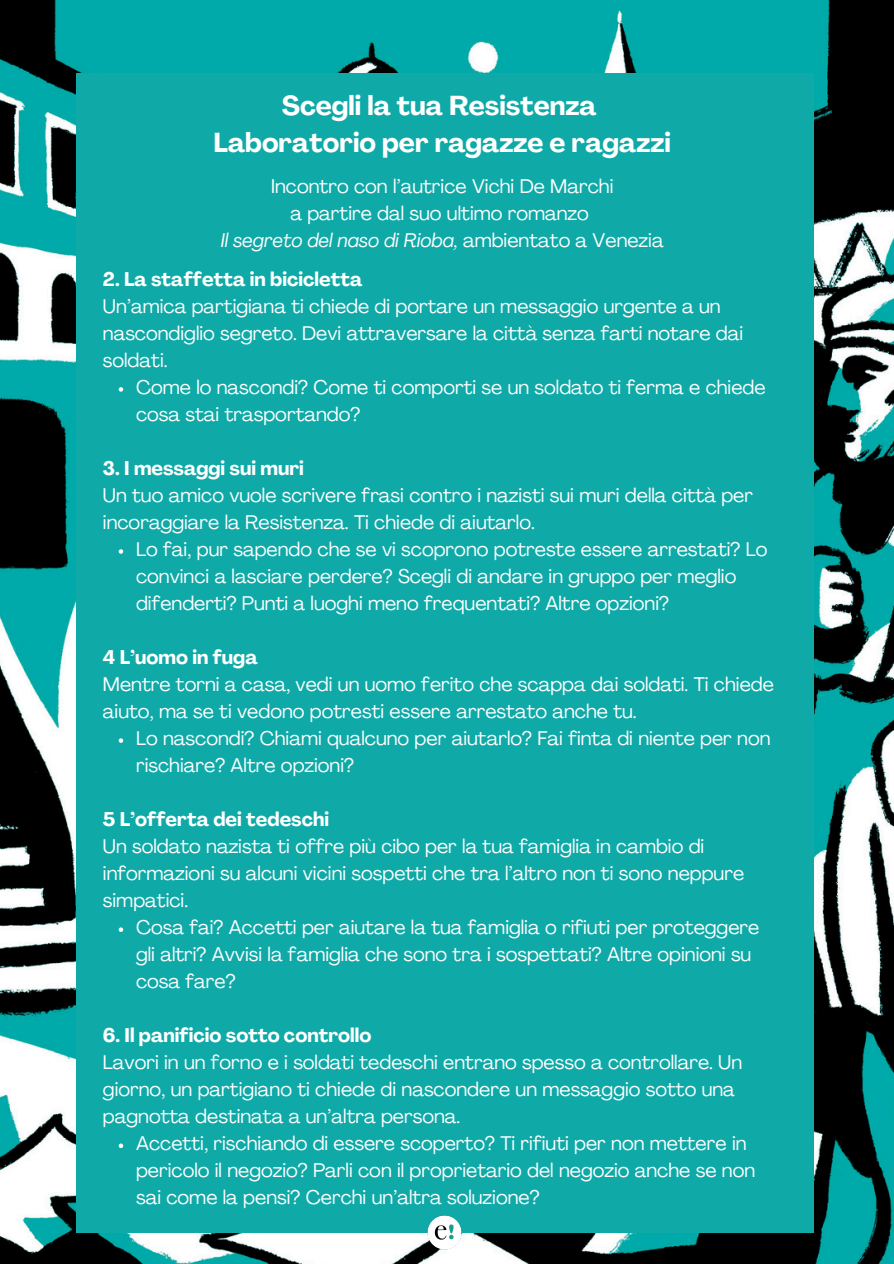
<style>
.page{position:relative;width:894px;height:1264px;background:#fff}
.page>*{position:absolute;margin:0;border:0;box-sizing:border-box;transform-origin:0 0}
.t1{font:700 27px/37.2px "Agrandir";color:#fff;text-align:center}
.t2{font:19.5px/27px "Agrandir";color:#fff}
.t3{font:700 19.5px "Agrandir";color:#fff}
.t4{font:italic 19.5px "Agrandir";color:#fff}
.s1{font-style:normal}
</style>
<div class="page">
<img style="left:0;top:0;width:893px;height:1263px">
<div style="left:77px;top:73px;width:736px;height:1159px;background:#0faaa8"></div>
<img style="left:414px;top:1215px;width:61px;height:48px">
<svg style="left:119px;top:387px;width:4px;height:4px"></svg>
<svg style="left:119px;top:549px;width:4px;height:4px"></svg>
<svg style="left:119px;top:738px;width:4px;height:4px"></svg>
<svg style="left:119px;top:927px;width:4px;height:4px"></svg>
<svg style="left:119px;top:1143px;width:4px;height:4px"></svg>
<p class="t1" style="left:213px;top:90px;width:459px">Scegli la tua Resistenza<br>Laboratorio per ragazze e ragazzi</p>
<h1 class="t2" style="left:271px;top:175px;width:343px">Incontro con l’autrice Vichi De Marchi</h1>
<p class="t2" style="left:290px;top:202px;width:300px">a partire dal suo ultimo romanzo</p>
<p class="t4" style="left:221px;top:232px;width:444px">Il segreto del naso di Rioba, <span class="s1">ambientato a Venezia</span></p>
<p class="t3" style="left:103px;top:271px;width:261px">2. La staffetta in bicicletta</p>
<p class="t2" style="left:103px;top:294px;width:641px">Un’amica partigiana ti chiede di portare un messaggio urgente a un nascondiglio segreto. Devi attraversare la città senza farti notare dai soldati.</p>
<p class="t2" style="left:136px;top:375px;width:631px">Come lo nascondi? Come ti comporti se un soldato ti ferma e chiede cosa stai trasportando?</p>
<p class="t3" style="left:103px;top:460px;width:202px">3. I messaggi sui muri</p>
<p class="t2" style="left:103px;top:483px;width:651px">Un tuo amico vuole scrivere frasi contro i nazisti sui muri della città per incoraggiare la Resistenza. Ti chiede di aiutarlo.</p>
<p class="t2" style="left:136px;top:537px;width:632px">Lo fai, pur sapendo che se vi scoprono potreste essere arrestati? Lo convinci a lasciare perdere? Scegli di andare in gruppo per meglio difenderti? Punti a luoghi meno frequentati? Altre opzioni?</p>
<p class="t3" style="left:103px;top:649px;width:156px">4 L’uomo in fuga</p>
<p class="t2" style="left:103px;top:672px;width:672px">Mentre torni a casa, vedi un uomo ferito che scappa dai soldati. Ti chiede aiuto, ma se ti vedono potresti essere arrestato anche tu.</p>
<p class="t2" style="left:136px;top:726px;width:635px">Lo nascondi? Chiami qualcuno per aiutarlo? Fai finta di niente per non rischiare? Altre opzioni?</p>
<p class="t3" style="left:103px;top:811px;width:228px">5 L’offerta dei tedeschi</p>
<p class="t2" style="left:103px;top:834px;width:642px">Un soldato nazista ti offre più cibo per la tua famiglia in cambio di informazioni su alcuni vicini sospetti che tra l’altro non ti sono neppure simpatici.</p>
<p class="t2" style="left:136px;top:915px;width:624px">Cosa fai? Accetti per aiutare la tua famiglia o rifiuti per proteggere gli altri? Avvisi la famiglia che sono tra i sospettati? Altre opinioni su cosa fare?</p>
<p class="t3" style="left:103px;top:1027px;width:270px">6. Il panificio sotto controllo</p>
<p class="t2" style="left:103px;top:1050px;width:640px">Lavori in un forno e i soldati tedeschi entrano spesso a controllare. Un giorno, un partigiano ti chiede di nascondere un messaggio sotto una pagnotta destinata a un’altra persona.</p>
<p class="t2" style="left:136px;top:1131px;width:620px">Accetti, rischiando di essere scoperto? Ti rifiuti per non mettere in pericolo il negozio? Parli con il proprietario del negozio anche se non sai come la pensi? Cerchi un’altra soluzione?</p>
</div>
